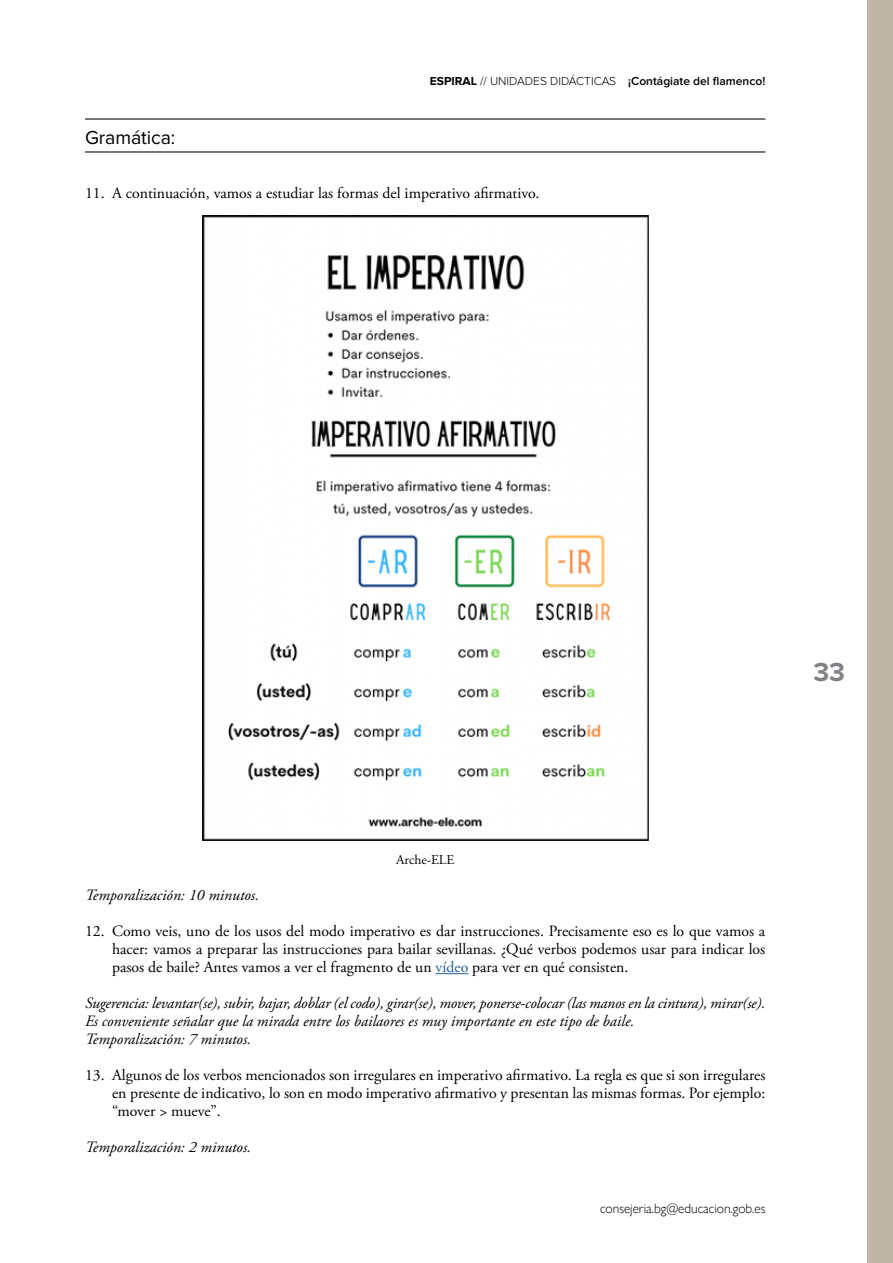
<style>
.page{position:relative;width:893px;height:1263px;background:#fff}
.page>*{position:absolute;margin:0;border:0;box-sizing:border-box;transform-origin:0 0}
.t1{font:700 27px "Proxima Nova";color:#808285}
.t2{font:19.5px "Proxima Nova";letter-spacing:-.005em;color:#000}
.t3{font:15.75px/18px "Adobe Garamond Pro";color:#000;text-align:justify}
.t4{font:italic 15.75px/18px "Adobe Garamond Pro";color:#000}
.t5{font:300 13.5px "Gill Sans Nova";color:#000}
.t6{font:13.5px "Adobe Garamond Pro";color:#000}
.t7{font:600 12px "Proxima Nova";color:#000}
.s1{font-weight:700}
.s2{font-weight:300}
.s3{color:#215e9e}
</style>
<div class="page">
<div style="left:867px;top:0;width:26px;height:1263px;background:#bfb6a5"></div>
<hr style="left:85px;top:151px;width:680px;height:2px;background:#000">
<hr style="left:85px;top:118px;width:680px;height:2px;background:#000">
<hr style="left:436px;top:973px;width:32px;height:1px;background:#215e9e">
<img style="left:203px;top:216px;width:445px;height:624px">
<p class="t2" style="left:85px;top:129px;width:92px">Gramática:</p>
<p class="t7" style="left:430px;top:76px;width:337px"><span class="s1">ESPIRAL</span> <span class="s2">// UNIDADES DIDÁCTICAS</span> ¡Contágiate del flamenco!</p>
<p class="t3" style="left:85px;top:185px;width:456px">11. A continuación, vamos a estudiar las formas del imperativo afirmativo.</p>
<h1 class="t1" style="left:813px;top:656px;width:33px">33</h1>
<p class="t6" style="left:396px;top:852px;width:60px">Arche-ELE</p>
<p class="t4" style="left:85px;top:886px;width:175px">Temporalización: 10 minutos.</p>
<p class="t3" style="left:112px;top:923px;width:655px;text-indent:-27px">12. Como veis, uno de los usos del modo imperativo es dar instrucciones. Precisamente eso es lo que vamos a hacer: vamos a preparar las instrucciones para bailar sevillanas. ¿Qué verbos podemos usar para indicar los pasos de baile? Antes vamos a ver el fragmento de un <span class="s3">vídeo</span> para ver en qué consisten.</p>
<p class="t4" style="left:85px;top:994px;width:682px">Sugerencia: levantar(se), subir, bajar, doblar (el codo), girar(se), mover, ponerse-colocar (las manos en la cintura), mirar(se).<br>Es conveniente señalar que la mirada entre los bailaores es muy importante en este tipo de baile.<br>Temporalización: 7 minutos.</p>
<p class="t3" style="left:112px;top:1067px;width:655px;text-indent:-27px">13. Algunos de los verbos mencionados son irregulares en imperativo afirmativo. La regla es que si son irregulares en presente de indicativo, lo son en modo imperativo afirmativo y presentan las mismas formas. Por ejemplo: “mover &gt; mueve”.</p>
<p class="t4" style="left:85px;top:1138px;width:168px">Temporalización: 2 minutos.</p>
<p class="t5" style="left:600px;top:1201px;width:167px">consejeria.bg@educacion.gob.es</p>
</div>
